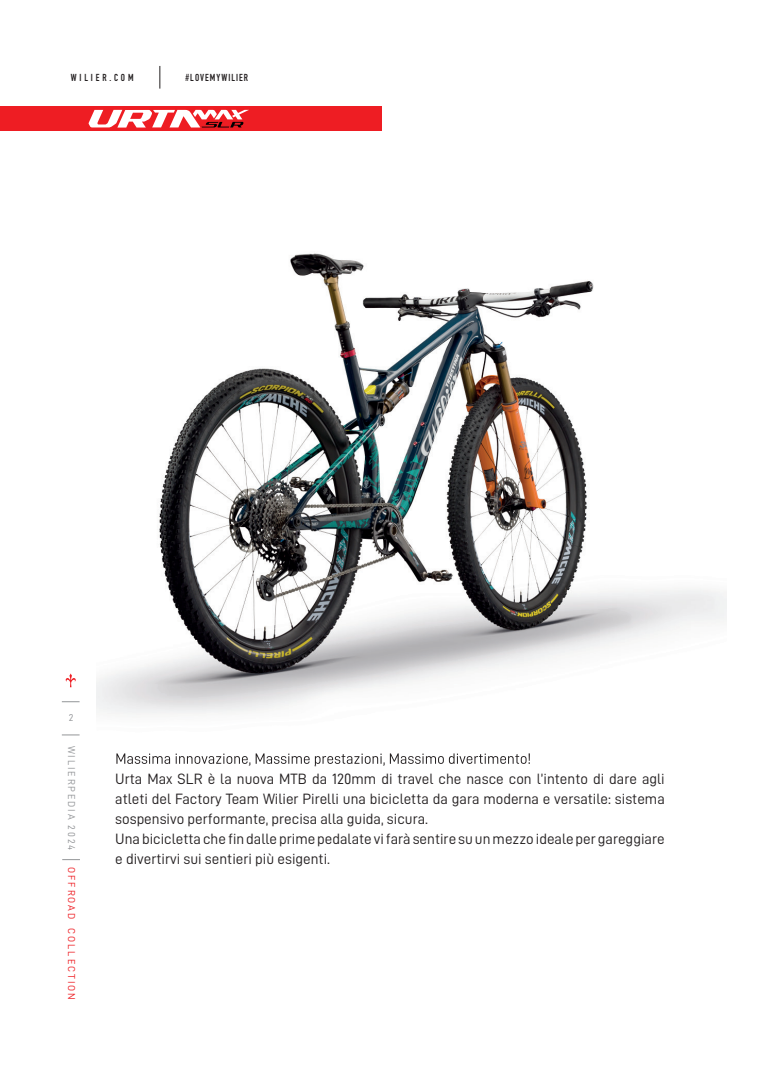
<style>
.page{position:relative;width:780px;height:1088px;background:#fff}
.page>*{position:absolute;margin:0;border:0;box-sizing:border-box;transform-origin:0 0}
.t1{font:15px/20px "D DIN";color:#231f20}
.t2{font:10px "D DIN";letter-spacing:.19em;color:#ee1d23}
.t3{font:10px "D DIN";letter-spacing:.19em;color:#939598}
.t4{font:10px "DIN Engschrift Std";letter-spacing:.105em;color:#231f20}
.t5{font:10px "DIN Engschrift Std";letter-spacing:.285em;color:#231f20}
</style>
<div class="page">
<img style="left:96px;top:253px;width:630px;height:462px">
<img style="left:116px;top:753px;width:414px;height:12px">
<div style="left:0;top:106px;width:381px;height:25px;background:#ee1d23"></div>
<svg style="left:159px;top:66px;width:1px;height:23px"></svg>
<svg style="left:62px;top:859px;width:18px;height:1px"></svg>
<svg style="left:62px;top:734px;width:18px;height:1px"></svg>
<svg style="left:62px;top:701px;width:18px;height:1px"></svg>
<svg style="left:65px;top:673px;width:11px;height:14px"></svg>
<svg style="left:89px;top:110px;width:160px;height:18px"></svg>
<p class="t5" style="left:71px;top:71px;width:64px">WILIER.COM</p>
<p class="t4" style="left:185px;top:71px;width:64px">#LOVEMYWILIER</p>
<p class="t3" style="left:69px;top:712px;width:6px">2</p>
<p class="t3" style="left:77px;top:745px;width:106px;rotate:90deg">WILIERPEDIA 2024</p>
<p class="t2" style="left:77px;top:867px;width:134px;rotate:90deg">OFFROAD COLLECTION</p>
<p class="t1" style="left:115px;top:768px;width:551px">Urta Max SLR è la nuova MTB da 120mm di travel che nasce con l’intento di dare agli atleti del Factory Team Wilier Pirelli una bicicletta da gara moderna e versatile: sistema sospensivo performante, precisa alla guida, sicura.<br>Una bicicletta che fin dalle prime pedalate vi farà sentire su un mezzo ideale per gareggiare e divertirvi sui sentieri più esigenti.</p>
</div>
